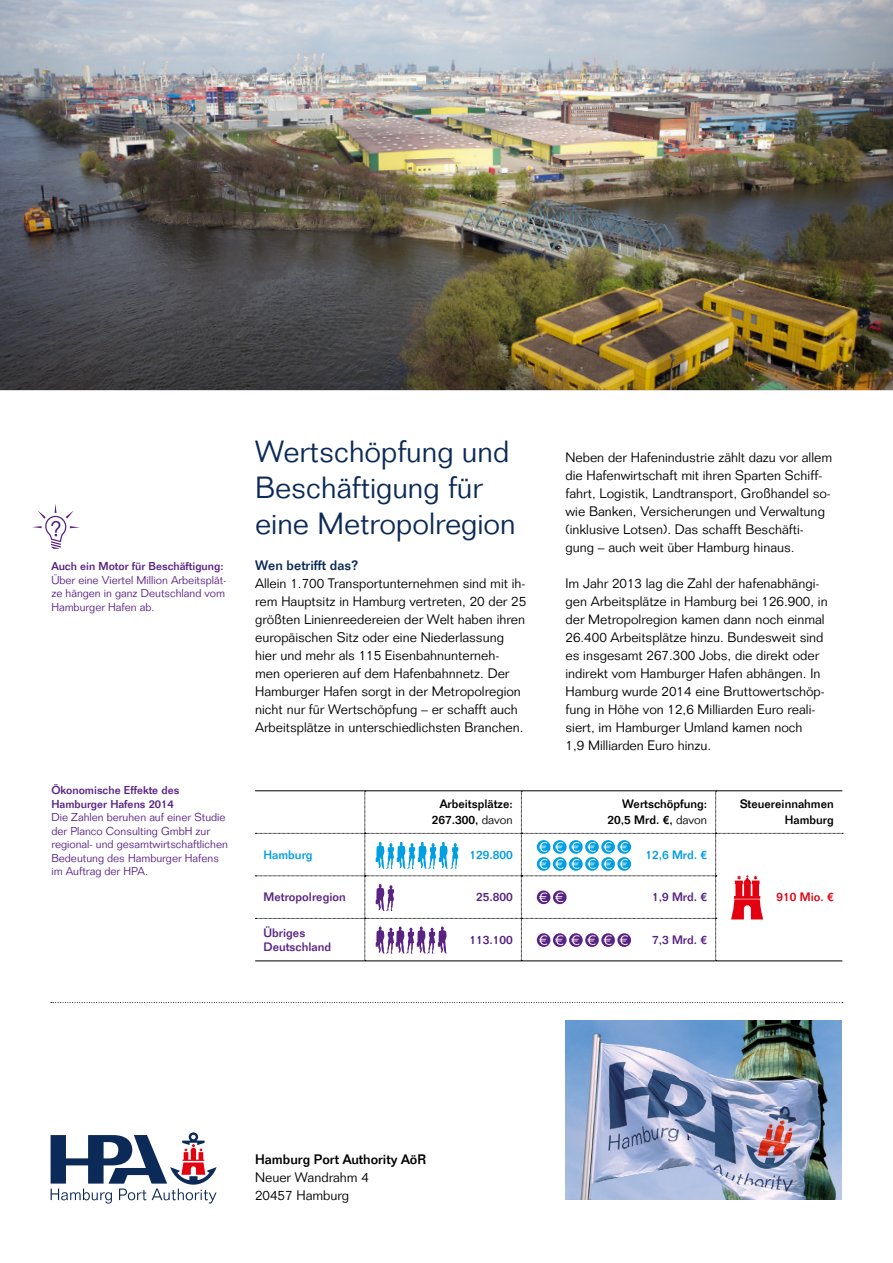
<style>
.page{position:relative;width:893px;height:1263px;background:#fff}
.page>*{position:absolute;margin:0;border:0;box-sizing:border-box;transform-origin:0 0}
.t1{font:300 30px/36px "Folio Std";color:#0c2a57}
.t2{font:300 13.5px/18px "Folio Std";color:#000}
.t3{font:500 13.5px "Folio Std";color:#000}
.t4{font:500 13.5px "Folio Std";color:#0c2a57}
.t5{font:500 12px/16.5px "Folio Std";color:#000;text-align:right}
.t6{font:500 12px "Folio Std";color:#592383}
.t7{font:500 12px "Folio Std";color:#009ee3}
.t8{font:500 12px "Folio Std";color:#e3000f}
.t9{font:300 11.25px/13.5px "Folio Std";color:#592383}
.t10{font:500 11.25px/13.5px "Folio Std";color:#592383}
.s1{font-weight:500}
.s2{font-weight:300}
</style>
<div class="page">
<hr style="left:892px;top:1218px;width:1px;height:45px;background:#592383">
<hr style="left:878px;top:1216px;width:15px;height:4px;background:#fff">
<hr style="left:892px;top:961px;width:1px;height:255px;background:#0c2a57">
<img style="left:0;top:0;width:893px;height:390px">
<hr style="left:716px;top:961px;width:126px;height:1px;background:#000">
<hr style="left:255px;top:790px;width:110px;height:1px;background:#000">
<hr style="left:365px;top:790px;width:156px;height:1px;background:#000">
<hr style="left:521px;top:790px;width:195px;height:1px;background:#000">
<hr style="left:716px;top:790px;width:126px;height:1px;background:#000">
<hr style="left:255px;top:961px;width:110px;height:1px;background:#000">
<hr style="left:365px;top:961px;width:156px;height:1px;background:#000">
<hr style="left:521px;top:961px;width:195px;height:1px;background:#000">
<svg style="left:255px;top:791px;width:588px;height:170px"></svg>
<svg style="left:51px;top:1002px;width:792px;height:1px"></svg>
<img style="left:566px;top:1020px;width:276px;height:180px">
<svg style="left:32px;top:504px;width:48px;height:45px"></svg>
<svg style="left:51px;top:1132px;width:166px;height:71px"></svg>
<p class="t9" style="left:51px;top:559px;width:177px"><span class="s1">Auch ein Motor für Beschäftigung:<br></span>Über eine Viertel Million Arbeitsplät&shy;ze hängen in ganz Deutschland vom<br>Hamburger Hafen ab.</p>
<p class="t10" style="left:51px;top:784px;width:129px">Ökonomische Effekte des<br>Hamburger Hafens 2014</p>
<p class="t9" style="left:51px;top:811px;width:178px">Die Zahlen beruhen auf einer Studie der Planco Consulting GmbH zur regional- und gesamtwirtschaftlichen<br>Bedeutung des Hamburger Hafens im Auftrag der HPA.</p>
<p class="t1" style="left:255px;top:434px;width:262px">Wertschöpfung und<br>Beschäftigung für eine Metropolregion</p>
<p class="t4" style="left:255px;top:557px;width:105px">Wen betrifft das?</p>
<p class="t2" style="left:255px;top:574px;width:273px">Allein 1.700 Transportunternehmen sind mit ih&shy;rem Hauptsitz in Hamburg vertreten, 20 der 25 größten Linienreedereien der Welt haben ihren europäischen Sitz oder eine Niederlassung hier und mehr als 115 Eisenbahnunterneh&shy;men operieren auf dem Hafenbahnnetz. Der Hamburger Hafen sorgt in der Metropolregion nicht nur für Wertschöpfung – er schafft auch Arbeitsplätze in unterschiedlichsten Branchen.</p>
<p class="t2" style="left:566px;top:448px;width:268px">Neben der Hafenindustrie zählt dazu vor allem die Hafenwirtschaft mit ihren Sparten Schiff&shy;fahrt, Logistik, Landtransport, Großhandel so&shy;wie Banken, Versicherungen und Verwaltung (inklusive Lotsen). Das schafft Beschäfti&shy;gung – auch weit über Hamburg hinaus.</p>
<p class="t2" style="left:566px;top:574px;width:264px">Im Jahr 2013 lag die Zahl der hafenabhängi&shy;gen Arbeitsplätze in Hamburg bei 126.900, in der Metropolregion kamen dann noch einmal 26.400 Arbeitsplätze hinzu. Bundesweit sind es insgesamt 267.300 Jobs, die direkt oder indirekt vom Hamburger Hafen abhängen. In Hamburg wurde 2014 eine Bruttowertschöp&shy;fung in Höhe von 12,6 Milliarden Euro reali&shy;siert, im Hamburger Umland kamen noch<br>1,9 Milliarden Euro hinzu.</p>
<p class="t5" style="left:432px;top:795px;width:83px">Arbeitsplätze:<br>267.300, <span class="s2">davon</span></p>
<p class="t5" style="left:608px;top:795px;width:101px">Wertschöpfung:<br>20,5 Mrd. €, <span class="s2">davon</span></p>
<p class="t5" style="left:740px;top:795px;width:95px">Steuereinnahmen</p>
<p class="t5" style="left:785px;top:812px;width:50px">Hamburg</p>
<p class="t7" style="left:264px;top:847px;width:50px">Hamburg</p>
<p class="t7" style="left:469px;top:847px;width:45px">129.800</p>
<p class="t7" style="left:645px;top:847px;width:63px">12,6 Mrd. €</p>
<p class="t6" style="left:264px;top:890px;width:84px">Metropolregion</p>
<p class="t6" style="left:476px;top:890px;width:38px">25.800</p>
<p class="t6" style="left:652px;top:890px;width:57px">1,9 Mrd. €</p>
<p class="t8" style="left:776px;top:890px;width:59px">910 Mio. €</p>
<p class="t6" style="left:264px;top:925px;width:43px">Übriges</p>
<p class="t6" style="left:264px;top:940px;width:69px">Deutschland</p>
<p class="t6" style="left:469px;top:932px;width:45px">113.100</p>
<p class="t6" style="left:652px;top:932px;width:57px">7,3 Mrd. €</p>
<p class="t3" style="left:255px;top:1151px;width:173px">Hamburg Port Authority AöR</p>
<p class="t2" style="left:255px;top:1168px;width:115px">Neuer Wandrahm 4</p>
<p class="t2" style="left:255px;top:1186px;width:96px">20457 Hamburg</p>
</div>
